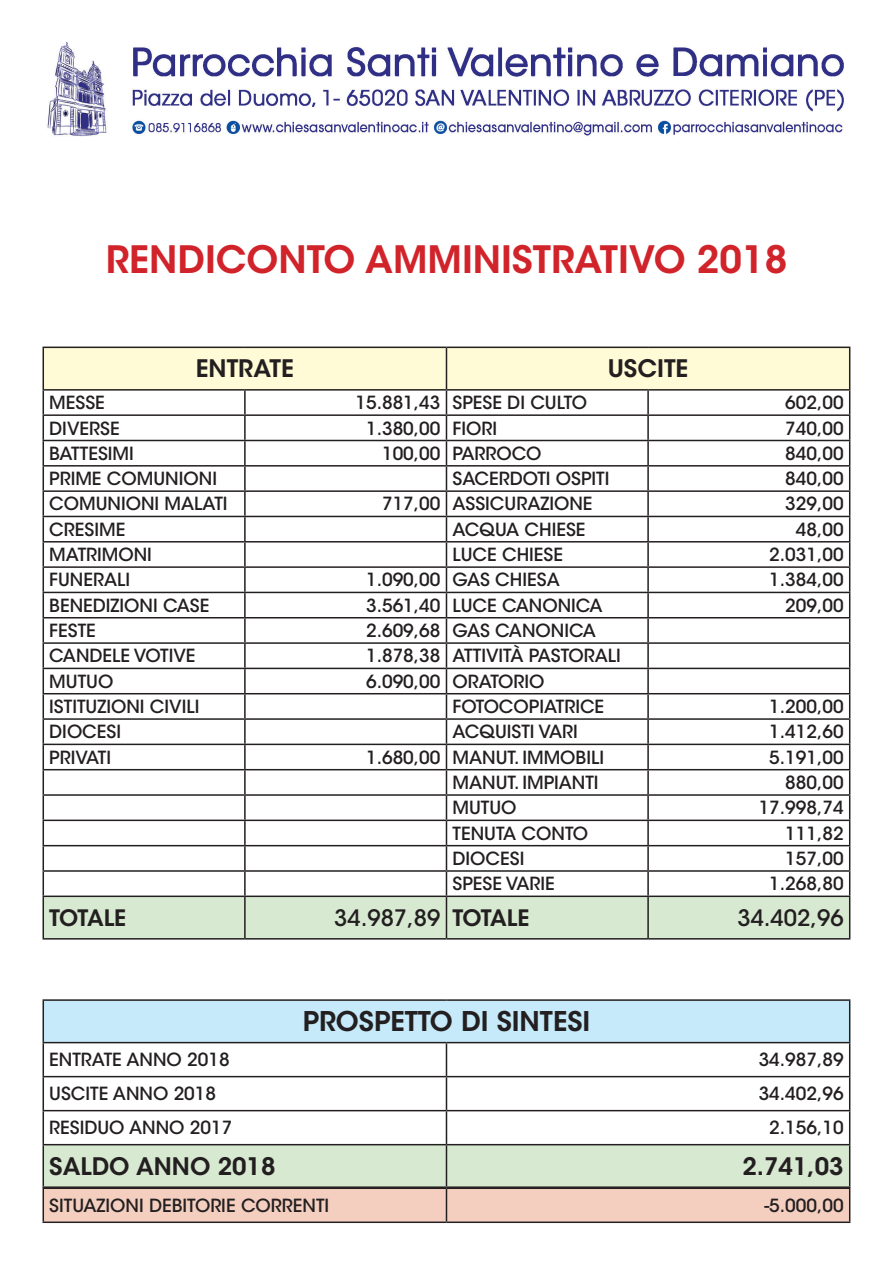
<style>
.page{position:relative;width:893px;height:1263px;background:#fff}
.page>*{position:absolute;margin:0;border:0;box-sizing:border-box;transform-origin:0 0}
.t1{font:600 37.5px "ITC Avant Garde Std";color:#d1232a}
.t2{font:600 27px "ITC Avant Garde Std";color:#231f20}
.t3{font:600 24px "ITC Avant Garde Std";color:#231f20}
.t4{font:500 22.5px "ITC Avant Garde Std";color:#231f20}
.t5{font:600 22.5px "ITC Avant Garde Std";letter-spacing:-.04em;color:#231f20}
.t6{font:500 18px "ITC Avant Garde Std";color:#231f20}
</style>
<div class="page">
<svg style="left:43px;top:347px;width:807px;height:591px"></svg>
<hr style="left:43px;top:895px;width:202px;height:2px;background:#231f20">
<hr style="left:43px;top:897px;width:1px;height:41px;background:#231f20">
<hr style="left:245px;top:895px;width:201px;height:2px;background:#231f20">
<hr style="left:244px;top:897px;width:2px;height:41px;background:#231f20">
<hr style="left:446px;top:895px;width:202px;height:2px;background:#231f20">
<hr style="left:446px;top:897px;width:1px;height:41px;background:#231f20">
<hr style="left:648px;top:895px;width:202px;height:2px;background:#231f20">
<hr style="left:647px;top:897px;width:2px;height:41px;background:#231f20">
<hr style="left:849px;top:897px;width:1px;height:41px;background:#231f20">
<hr style="left:43px;top:938px;width:202px;height:1px;background:#231f20">
<hr style="left:245px;top:938px;width:201px;height:1px;background:#231f20">
<hr style="left:446px;top:938px;width:202px;height:1px;background:#231f20">
<hr style="left:648px;top:938px;width:202px;height:1px;background:#231f20">
<img style="left:47px;top:43px;width:797px;height:94px">
<div style="left:43px;top:1000px;width:807px;height:42px;background:#c6eafa"></div>
<hr style="left:43px;top:999px;width:403px;height:2px;background:#231f20">
<hr style="left:43px;top:1001px;width:1px;height:41px;background:#231f20">
<hr style="left:446px;top:999px;width:404px;height:2px;background:#231f20">
<hr style="left:849px;top:1001px;width:1px;height:41px;background:#231f20">
<hr style="left:43px;top:1042px;width:403px;height:1px;background:#231f20">
<hr style="left:43px;top:1043px;width:1px;height:33px;background:#231f20">
<hr style="left:446px;top:1042px;width:404px;height:1px;background:#231f20">
<hr style="left:446px;top:1043px;width:1px;height:33px;background:#231f20">
<hr style="left:849px;top:1043px;width:1px;height:33px;background:#231f20">
<hr style="left:43px;top:1076px;width:403px;height:1px;background:#231f20">
<hr style="left:43px;top:1077px;width:1px;height:33px;background:#231f20">
<hr style="left:446px;top:1076px;width:404px;height:1px;background:#231f20">
<hr style="left:446px;top:1077px;width:1px;height:33px;background:#231f20">
<hr style="left:849px;top:1077px;width:1px;height:33px;background:#231f20">
<hr style="left:43px;top:1110px;width:403px;height:1px;background:#231f20">
<hr style="left:43px;top:1111px;width:1px;height:33px;background:#231f20">
<hr style="left:446px;top:1110px;width:404px;height:1px;background:#231f20">
<hr style="left:446px;top:1111px;width:1px;height:33px;background:#231f20">
<hr style="left:849px;top:1111px;width:1px;height:33px;background:#231f20">
<hr style="left:43px;top:1144px;width:403px;height:1px;background:#231f20">
<hr style="left:446px;top:1144px;width:404px;height:1px;background:#231f20">
<svg style="left:43px;top:1145px;width:807px;height:76px;background:#e1dac7"></svg>
<hr style="left:43px;top:1187px;width:403px;height:2px;background:#231f20">
<hr style="left:43px;top:1189px;width:1px;height:32px;background:#231f20">
<hr style="left:446px;top:1187px;width:404px;height:2px;background:#231f20">
<hr style="left:446px;top:1189px;width:1px;height:32px;background:#231f20">
<hr style="left:849px;top:1189px;width:1px;height:32px;background:#231f20">
<hr style="left:43px;top:1221px;width:403px;height:2px;background:#231f20">
<hr style="left:446px;top:1221px;width:404px;height:2px;background:#231f20">
<p class="t1" style="left:106px;top:236px;width:683px">RENDICONTO AMMINISTRATIVO 2018</p>
<p class="t3" style="left:196px;top:353px;width:100px">ENTRATE</p>
<p class="t3" style="left:608px;top:353px;width:82px">USCITE</p>
<p class="t6" style="left:49px;top:391px;width:57px">MESSE</p>
<p class="t6" style="left:355px;top:391px;width:87px">15.881,43</p>
<p class="t6" style="left:452px;top:391px;width:136px">SPESE DI CULTO</p>
<p class="t6" style="left:785px;top:391px;width:60px">602,00</p>
<p class="t6" style="left:49px;top:417px;width:72px">DIVERSE</p>
<p class="t6" style="left:366px;top:417px;width:76px">1.380,00</p>
<p class="t6" style="left:452px;top:417px;width:46px">FIORI</p>
<p class="t6" style="left:785px;top:417px;width:60px">740,00</p>
<p class="t6" style="left:49px;top:442px;width:86px">BATTESIMI</p>
<p class="t6" style="left:382px;top:442px;width:60px">100,00</p>
<p class="t6" style="left:452px;top:442px;width:91px">PARROCO</p>
<p class="t6" style="left:785px;top:442px;width:60px">840,00</p>
<p class="t6" style="left:49px;top:467px;width:169px">PRIME COMUNIONI</p>
<p class="t6" style="left:452px;top:467px;width:158px">SACERDOTI OSPITI</p>
<p class="t6" style="left:785px;top:467px;width:60px">840,00</p>
<p class="t6" style="left:49px;top:493px;width:180px">COMUNIONI MALATI</p>
<p class="t6" style="left:382px;top:493px;width:60px">717,00</p>
<p class="t6" style="left:452px;top:493px;width:142px">ASSICURAZIONE</p>
<p class="t6" style="left:785px;top:493px;width:60px">329,00</p>
<p class="t6" style="left:49px;top:518px;width:78px">CRESIME</p>
<p class="t6" style="left:452px;top:518px;width:135px">ACQUA CHIESE</p>
<p class="t6" style="left:796px;top:518px;width:49px">48,00</p>
<p class="t6" style="left:49px;top:543px;width:104px">MATRIMONI</p>
<p class="t6" style="left:452px;top:543px;width:112px">LUCE CHIESE</p>
<p class="t6" style="left:769px;top:543px;width:76px">2.031,00</p>
<p class="t6" style="left:49px;top:569px;width:82px">FUNERALI</p>
<p class="t6" style="left:366px;top:569px;width:76px">1.090,00</p>
<p class="t6" style="left:452px;top:569px;width:109px">GAS CHIESA</p>
<p class="t6" style="left:769px;top:569px;width:76px">1.384,00</p>
<p class="t6" style="left:49px;top:594px;width:162px">BENEDIZIONI CASE</p>
<p class="t6" style="left:366px;top:594px;width:76px">3.561,40</p>
<p class="t6" style="left:452px;top:594px;width:152px">LUCE CANONICA</p>
<p class="t6" style="left:785px;top:594px;width:60px">209,00</p>
<p class="t6" style="left:49px;top:619px;width:48px">FESTE</p>
<p class="t6" style="left:366px;top:619px;width:76px">2.609,68</p>
<p class="t6" style="left:452px;top:619px;width:145px">GAS CANONICA</p>
<p class="t6" style="left:49px;top:645px;width:148px">CANDELE VOTIVE</p>
<p class="t6" style="left:366px;top:645px;width:76px">1.878,38</p>
<p class="t6" style="left:452px;top:645px;width:170px">ATTIVITÀ PASTORALI</p>
<p class="t6" style="left:49px;top:670px;width:66px">MUTUO</p>
<p class="t6" style="left:366px;top:670px;width:76px">6.090,00</p>
<p class="t6" style="left:452px;top:670px;width:94px">ORATORIO</p>
<p class="t6" style="left:49px;top:695px;width:152px">ISTITUZIONI CIVILI</p>
<p class="t6" style="left:452px;top:695px;width:153px">FOTOCOPIATRICE</p>
<p class="t6" style="left:769px;top:695px;width:76px">1.200,00</p>
<p class="t6" style="left:49px;top:721px;width:73px">DIOCESI</p>
<p class="t6" style="left:452px;top:721px;width:127px">ACQUISTI VARI</p>
<p class="t6" style="left:769px;top:721px;width:76px">1.412,60</p>
<p class="t6" style="left:49px;top:746px;width:63px">PRIVATI</p>
<p class="t6" style="left:366px;top:746px;width:76px">1.680,00</p>
<p class="t6" style="left:452px;top:746px;width:153px">MANUT. IMMOBILI</p>
<p class="t6" style="left:769px;top:746px;width:76px">5.191,00</p>
<p class="t6" style="left:452px;top:771px;width:148px">MANUT. IMPIANTI</p>
<p class="t6" style="left:785px;top:771px;width:60px">880,00</p>
<p class="t6" style="left:452px;top:797px;width:66px">MUTUO</p>
<p class="t6" style="left:759px;top:797px;width:87px">17.998,74</p>
<p class="t6" style="left:452px;top:822px;width:137px">TENUTA CONTO</p>
<p class="t6" style="left:785px;top:822px;width:60px">111,82</p>
<p class="t6" style="left:452px;top:847px;width:73px">DIOCESI</p>
<p class="t6" style="left:785px;top:847px;width:60px">157,00</p>
<p class="t6" style="left:452px;top:873px;width:104px">SPESE VARIE</p>
<p class="t6" style="left:769px;top:873px;width:76px">1.268,80</p>
<p class="t5" style="left:49px;top:903px;width:79px">TOTALE</p>
<p class="t4" style="left:334px;top:904px;width:108px">34.987,89</p>
<p class="t5" style="left:452px;top:903px;width:79px">TOTALE</p>
<p class="t4" style="left:737px;top:904px;width:108px">34.402,96</p>
<p class="t2" style="left:303px;top:1004px;width:289px">PROSPETTO DI SINTESI</p>
<p class="t6" style="left:49px;top:1048px;width:182px">ENTRATE ANNO 2018</p>
<p class="t6" style="left:759px;top:1048px;width:87px">34.987,89</p>
<p class="t6" style="left:49px;top:1082px;width:168px">USCITE ANNO 2018</p>
<p class="t6" style="left:759px;top:1082px;width:87px">34.402,96</p>
<p class="t6" style="left:49px;top:1116px;width:185px">RESIDUO ANNO 2017</p>
<p class="t6" style="left:769px;top:1116px;width:76px">2.156,10</p>
<p class="t3" style="left:49px;top:1151px;width:228px">SALDO ANNO 2018</p>
<p class="t3" style="left:742px;top:1151px;width:103px">2.741,03</p>
<p class="t6" style="left:49px;top:1194px;width:281px">SITUAZIONI DEBITORIE CORRENTI</p>
<p class="t6" style="left:764px;top:1194px;width:81px">-5.000,00</p>
</div>
